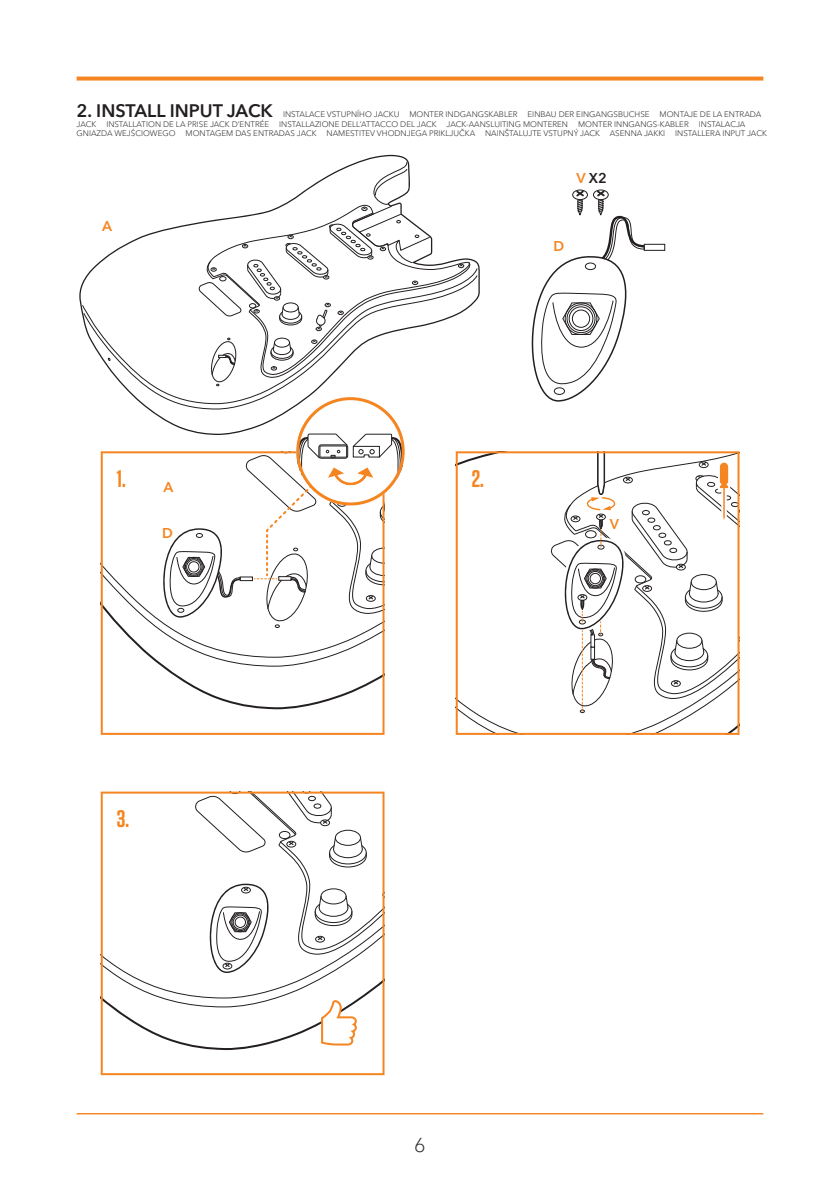
<style>
.page{position:relative;width:840px;height:1191px;background:#fff}
.page>*{position:absolute;margin:0;border:0;box-sizing:border-box;transform-origin:0 0}
.t1{font:600 24px "Tungsten";color:#f58520}
.t2{font:300 20px "Avenir Next LT Pro";color:#312f30}
.t3{font:600 18px "Avenir Next LT Pro";color:#231f20}
.t4{font:600 14.2px "Avenir Next LT Pro";color:#f58520}
.t5{font:600 14.2px "Avenir Next LT Pro";color:#231f20}
.t6{font:300 8px/9.6px "Avenir Next LT Pro";color:#231f20}
.s1{color:#f58520}
</style>
<div class="page">
<svg style="left:101px;top:451px;width:283px;height:284px"></svg>
<svg style="left:455px;top:451px;width:284px;height:284px"></svg>
<svg style="left:101px;top:791px;width:283px;height:284px"></svg>
<svg style="left:79px;top:155px;width:400px;height:263px"></svg>
<svg style="left:197px;top:162px;width:274px;height:224px"></svg>
<div style="left:572px;top:189px;width:15px;height:11px;border:1px solid #231f20;border-radius:50%"></div>
<div style="left:592px;top:189px;width:16px;height:11px;border:1px solid #231f20;border-radius:50%"></div>
<div style="left:643px;top:244px;width:21px;height:7px;border:1px solid #231f20"></div>
<svg style="left:531px;top:190px;width:115px;height:212px"></svg>
<div style="left:571px;top:309px;width:18px;height:19px;border:1px solid #231f20;border-radius:50%"></div>
<div style="left:568px;top:306px;width:25px;height:25px;border:1px solid #231f20;border-radius:50%"></div>
<div style="left:566px;top:304px;width:29px;height:29px;border:1px solid #231f20;border-radius:50%"></div>
<div style="left:564px;top:302px;width:33px;height:33px;border:1px solid #231f20;border-radius:50%"></div>
<hr style="left:77px;top:1113px;width:686px;height:1px;background:#f58520">
<svg style="left:77px;top:77px;width:686px;height:4px;fill:#f58520"></svg>
<svg style="left:320px;top:999px;width:37px;height:47px"></svg>
<svg style="left:549px;top:451px;width:190px;height:262px"></svg>
<svg style="left:161px;top:397px;width:243px;height:231px"></svg>
<h3 class="t3" style="left:77px;top:100px;width:198px">2. INSTALL INPUT JACK</h3>
<p class="t6" style="left:283px;top:109px;width:118px">INSTALACE VSTUPNÍHO JACKU</p>
<p class="t6" style="left:409px;top:109px;width:110px">MONTER INDGANGSKABLER</p>
<p class="t6" style="left:527px;top:109px;width:123px">EINBAU DER EINGANGSBUCHSE</p>
<p class="t6" style="left:77px;top:109px;width:685px;text-indent:582px">MONTAJE DE LA ENTRADA<br>JACK INSTALLATION DE LA PRISE JACK D’ENTRÉE INSTALLAZIONE DELL’ATTACCO DEL JACK JACK-AANSLUITING MONTEREN MONTER INNGANGS-KABLER</p>
<p class="t6" style="left:698px;top:119px;width:48px">INSTALACJA</p>
<p class="t6" style="left:77px;top:128px;width:100px">GNIAZDA WEJŚCIOWEGO</p>
<p class="t6" style="left:185px;top:128px;width:481px">MONTAGEM DAS ENTRADAS JACK NAMESTITEV VHODNJEGA PRIKLJUČKA NAINŠTALUJTE VSTUPNÝ JACK ASENNA JAKKI</p>
<p class="t6" style="left:675px;top:128px;width:93px">INSTALLERA INPUT JACK</p>
<h3 class="t4" style="left:102px;top:217px;width:11px">A</h3>
<h3 class="t5" style="left:576px;top:169px;width:32px"><span class="s1">V</span> X2</h3>
<h3 class="t4" style="left:553px;top:237px;width:12px">D</h3>
<h1 class="t1" style="left:117px;top:466px;width:10px">1.</h1>
<h3 class="t4" style="left:163px;top:478px;width:11px">A</h3>
<h1 class="t1" style="left:471px;top:466px;width:14px">2.</h1>
<h3 class="t4" style="left:162px;top:525px;width:12px">D</h3>
<h3 class="t4" style="left:609px;top:515px;width:11px">V</h3>
<h1 class="t1" style="left:117px;top:805px;width:14px">3.</h1>
<h2 class="t2" style="left:414px;top:1133px;width:13px">6</h2>
</div>
